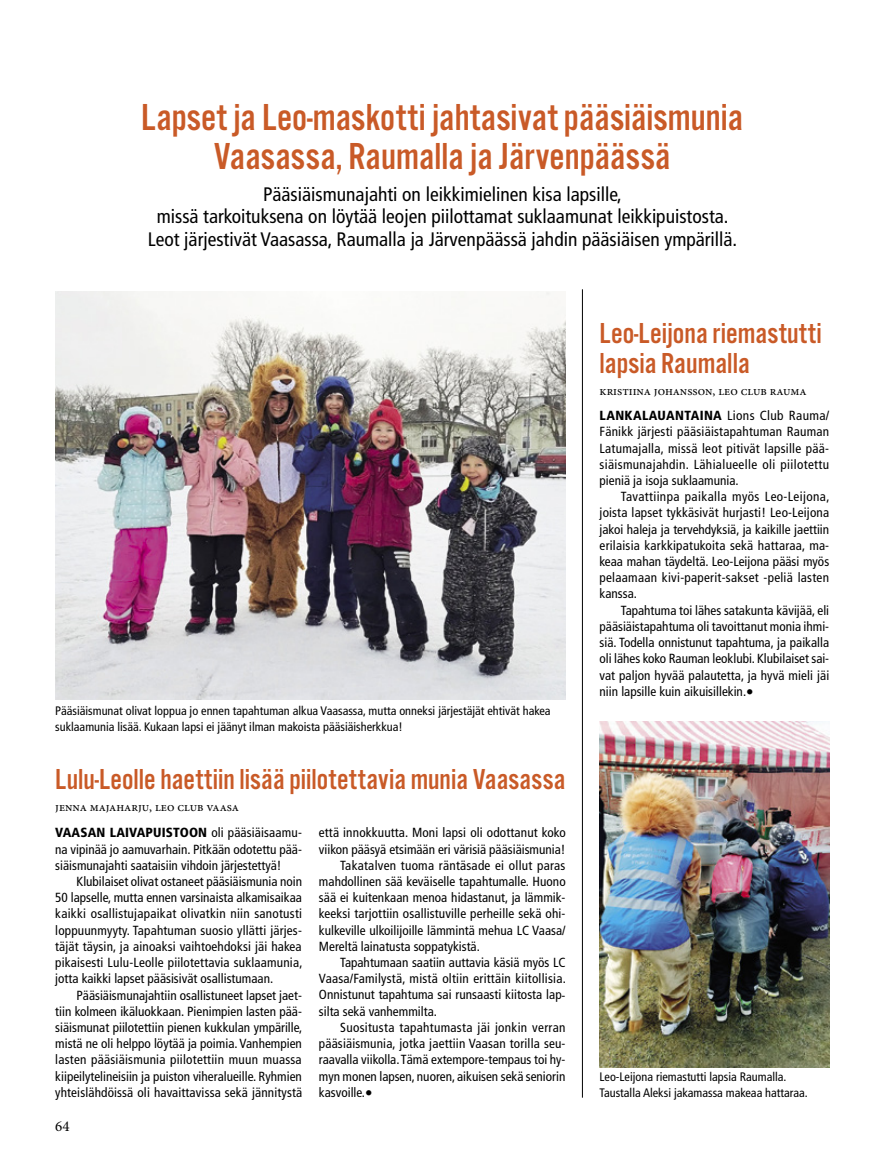
<style>
.page{position:relative;width:893px;height:1170px;background:#fff}
.page>*{position:absolute;margin:0;border:0;box-sizing:border-box;transform-origin:0 0}
.t1{font:39px/39px "Alternate Got No 3 D";color:#c95a27;text-align:center}
.t2{font:30px/30px "Alternate Got No 3 D";color:#c95a27}
.t3{font:condensed 19.5px/22.5px "Frutiger";color:#000;text-align:center}
.t4{font:15px "Minion Pro";color:#000}
.t5{font:condensed 13.2px/16.2px "Frutiger";letter-spacing:.005em;color:#000;text-align:justify}
.t6{font:condensed 13.2px "Frutiger";letter-spacing:.025em;color:#000}
.t7{font:12.75px "Minion Pro";color:#000}
.t8{font:condensed 12.3px/15.3px "Frutiger";color:#000}
.s1{font-weight:900}
.s2{font-size:15px}
</style>
<div class="page">
<img style="left:600px;top:722px;width:229px;height:345px">
<img style="left:55px;top:291px;width:511px;height:408px">
<hr style="left:582px;top:289px;width:1px;height:808px;background:#000">
<h1 class="t1" style="left:141px;top:99px;width:603px">Lapset ja Leo-maskotti jahtasivat pääsiäismunia<br>Vaasassa, Raumalla ja Järvenpäässä</h1>
<h3 class="t3" style="left:148px;top:183px;width:591px">Pääsiäismunajahti on leikkimielinen kisa lapsille,<br>missä tarkoituksena on löytää leojen piilottamat suklaamunat leikkipuistosta.<br>Leot järjestivät Vaasassa, Raumalla ja Järvenpäässä jahdin pääsiäisen ympärillä.</h3>
<p class="t8" style="left:55px;top:703px;width:497px">Pääsiäismunat olivat loppua jo ennen tapahtuman alkua Vaasassa, mutta onneksi järjestäjät ehtivät hakea suklaamunia lisää. Kukaan lapsi ei jäänyt ilman makoista pääsiäisherkkua!</p>
<h2 class="t2" style="left:55px;top:764px;width:512px">Lulu-Leolle haettiin lisää piilotettavia munia Vaasassa</h2>
<p class="t7" style="left:55px;top:798px;width:185px">jenna majaharju, leo club vaasa</p>
<p class="t5" style="left:55px;top:824px;width:248px"><span class="s1">VAASAN LAIVAPUISTOON</span> oli pääsiäisaamu&shy;na vipinää jo aamuvarhain. Pitkään odotettu pää&shy;siäismunajahti saataisiin vihdoin järjestettyä!</p>
<p class="t5" style="left:55px;top:873px;width:249px;text-indent:21px">Klubilaiset olivat ostaneet pääsiäismunia noin 50 lapselle, mutta ennen varsinaista alkamisaikaa kaikki osallistujapaikat olivatkin niin sanotusti loppuunmyyty. Tapahtuman suosio yllätti järjes&shy;täjät täysin, ja ainoaksi vaihtoehdoksi jäi hakea pikaisesti Lulu-Leolle piilotettavia suklaamunia, jotta kaikki lapset pääsisivät osallistumaan.</p>
<p class="t5" style="left:55px;top:986px;width:249px;text-indent:21px">Pääsiäismunajahtiin osallistuneet lapset jaet&shy;tiin kolmeen ikäluokkaan. Pienimpien lasten pää&shy;siäismunat piilotettiin pienen kukkulan ympärille, mistä ne oli helppo löytää ja poimia. Vanhempien lasten pääsiäismunia piilotettiin muun muassa kiipeilytelineisiin ja puiston viheralueille. Ryhmien yhteislähdöissä oli havaittavissa sekä jännitystä</p>
<p class="t4" style="left:55px;top:1115px;width:16px">64</p>
<p class="t5" style="left:319px;top:824px;width:248px">että innokkuutta. Moni lapsi oli odottanut koko</p>
<p class="t5" style="left:319px;top:841px;width:248px">viikon pääsyä etsimään eri värisiä pääsiäismunia!</p>
<p class="t5" style="left:340px;top:857px;width:227px">Takatalven tuoma räntäsade ei ollut paras</p>
<p class="t5" style="left:319px;top:873px;width:248px">mahdollinen sää keväiselle tapahtumalle. Huono</p>
<p class="t5" style="left:319px;top:889px;width:248px">sää ei kuitenkaan menoa hidastanut, ja lämmik-</p>
<p class="t5" style="left:319px;top:905px;width:248px">keeksi tarjottiin osallistuville perheille sekä ohi-</p>
<p class="t5" style="left:319px;top:922px;width:248px">kulkeville ulkoilijoille lämmintä mehua LC Vaasa/</p>
<p class="t5" style="left:319px;top:938px;width:163px">Mereltä lainatusta soppatykistä.</p>
<p class="t5" style="left:340px;top:954px;width:227px">Tapahtumaan saatiin auttavia käsiä myös LC</p>
<p class="t5" style="left:319px;top:970px;width:248px">Vaasa/Familystä, mistä oltiin erittäin kiitollisia.</p>
<p class="t5" style="left:319px;top:986px;width:248px">Onnistunut tapahtuma sai runsaasti kiitosta lap-</p>
<p class="t5" style="left:319px;top:1003px;width:120px">silta sekä vanhemmilta.</p>
<p class="t6" style="left:340px;top:1019px;width:227px">Suositusta tapahtumasta jäi jonkin verran</p>
<p class="t5" style="left:319px;top:1035px;width:248px">pääsiäismunia, jotka jaettiin Vaasan torilla seu-</p>
<p class="t5" style="left:319px;top:1051px;width:248px">raavalla viikolla. Tämä extempore-tempaus toi hy-</p>
<p class="t5" style="left:319px;top:1067px;width:248px">myn monen lapsen, nuoren, aikuisen sekä seniorin</p>
<p class="t5" style="left:319px;top:1084px;width:55px">kasvoille.<span class="s2">•</span></p>
<h2 class="t2" style="left:600px;top:319px;width:224px">Leo-Leijona riemastutti lapsia Raumalla</h2>
<p class="t7" style="left:600px;top:382px;width:209px">kristiina johansson, leo club rauma</p>
<p class="t5" style="left:600px;top:407px;width:231px"><span class="s1">LANKALAUANTAINA</span> Lions Club Rauma/ Fänikk järjesti pääsiäistapahtuman Rauman Latumajalla, missä leot pitivät lapsille pää&shy;siäismunajahdin. Lähialueelle oli piilotettu pieniä ja isoja suklaamunia.</p>
<p class="t5" style="left:600px;top:488px;width:231px;text-indent:21px">Tavattiinpa paikalla myös Leo-Leijona, joista lapset tykkäsivät hurjasti! Leo-Leijona jakoi haleja ja tervehdyksiä, ja kaikille jaettiin erilaisia karkkipatukoita sekä hattaraa, ma&shy;keaa mahan täydeltä. Leo-Leijona pääsi myös pelaamaan kivi-paperit-sakset -peliä lasten kanssa.</p>
<p class="t5" style="left:600px;top:602px;width:231px;text-indent:21px">Tapahtuma toi lähes satakunta kävijää, eli pääsiäistapahtuma oli tavoittanut monia ihmi&shy;siä. Todella onnistunut tapahtuma, ja paikalla oli lähes koko Rauman leoklubi. Klubilaiset sai&shy;vat paljon hyvää palautetta, ja hyvä mieli jäi niin lapsille kuin aikuisillekin.<span class="s2">•</span></p>
<p class="t8" style="left:600px;top:1069px;width:210px">Leo-Leijona riemastutti lapsia Raumalla.<br>Taustalla Aleksi jakamassa makeaa hattaraa.</p>
</div>
